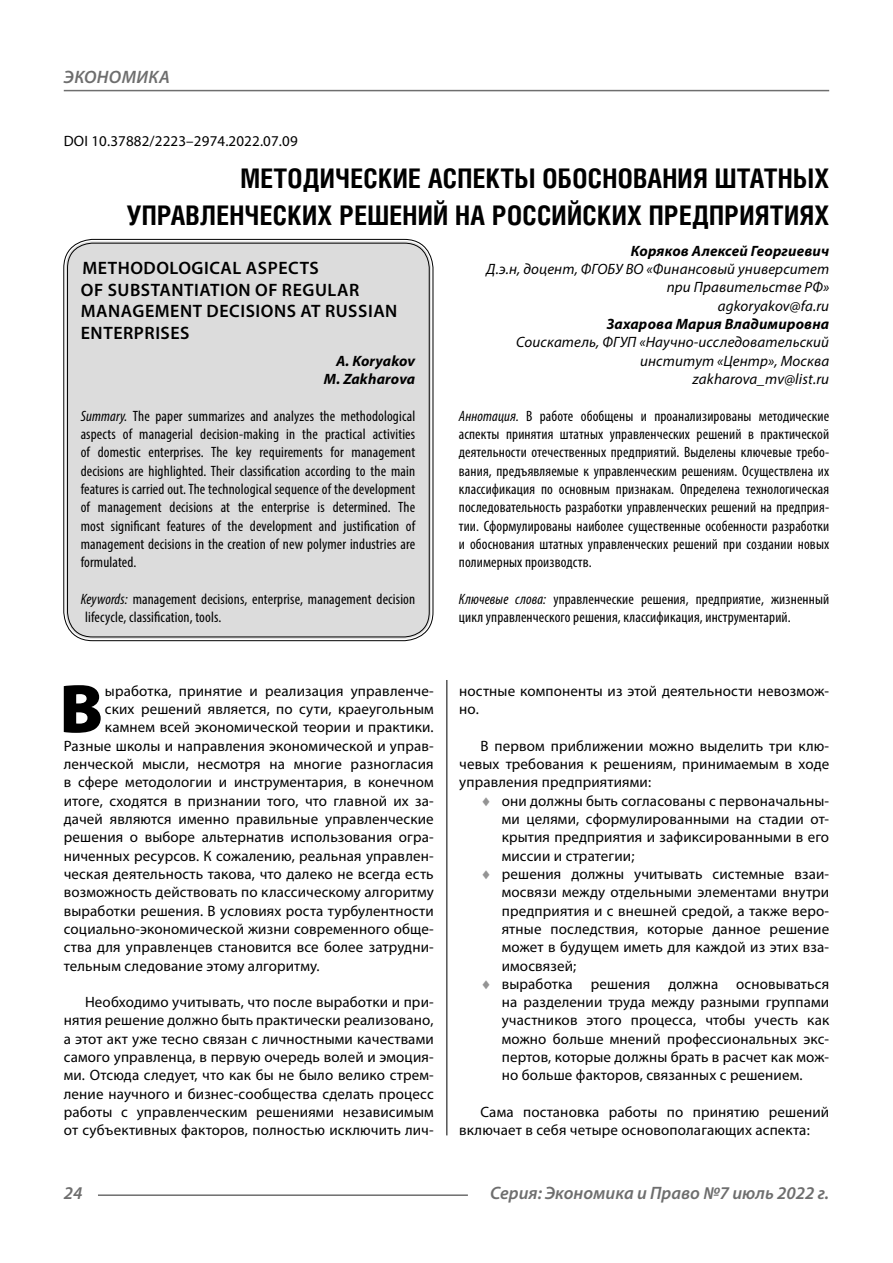
<style>
.page{position:relative;width:893px;height:1263px;background:#fff}
.page>*{position:absolute;margin:0;border:0;box-sizing:border-box;transform-origin:0 0}
.Bukvica{font:900 69.3px "Myriad Pro";color:#000}
.Header{font:700 27px/37.5px "Helios Cond C";letter-spacing:.01em;color:#000;text-align:right}
.Header-eng{font:600 18px/21.6px "Myriad Pro";letter-spacing:.03em;color:#000}
.t1{font:italic 600 18px "Myriad Pro";color:#6e6e6e}
.Normal{font:15px/18.3px "Myriad Pro";letter-spacing:.01em;color:#000;text-align:justify}
.Bukvica-2{font:15px "Myriad Pro";letter-spacing:.01em;color:#000}
.Annotation-rus{font:condensed 15px/18.3px "Myriad Pro";letter-spacing:.01em;color:#000;text-align:justify}
.Annotation-eng{font:condensed 15px/18.3px "Myriad Pro";letter-spacing:.01em;color:#000;text-align:justify}
.Author-doc{font:italic 15px/18.3px "Myriad Pro";letter-spacing:.01em;color:#000;text-align:right}
.Author{font:italic 700 15px "Myriad Pro";letter-spacing:.01em;color:#000}
.Author-email{font:italic 15px "Myriad Pro";letter-spacing:.01em;color:#000}
.DOI{font:15px "Myriad Pro";letter-spacing:.01em;color:#000}
.Author-eng{font:italic 700 15px "Myriad Pro";letter-spacing:.01em;color:#000}
.s1{font-style:italic}
.s2{color:#949494}
</style>
<div class="page">
<hr style="left:446px;top:672px;width:1px;height:463px;background:#000">
<div style="left:66px;top:241px;width:365px;height:398px;background:#dcdcdc;border-radius:27px"></div>
<hr style="left:98px;top:1194px;width:370px;height:2px;background:#6e6e6e">
<hr style="left:64px;top:90px;width:765px;height:1px;background:#6e6e6e">
<p class="t1" style="left:64px;top:66px;width:24px">Экономика</p>
<p class="DOI" style="left:64px;top:132px;width:235px">DOI 10.37882/2223–2974.2022.07.09</p>
<p class="Header" style="left:127px;top:159px;width:704px">МЕТОДИЧЕСКИЕ АСПЕКТЫ ОБОСНОВАНИЯ ШТАТНЫХ<br>УПРАВЛЕНЧЕСКИХ РЕШЕНИЙ НА РОССИЙСКИХ ПРЕДПРИЯТИЯХ</p>
<p class="Author" style="left:631px;top:241px;width:200px">Коряков Алексей Георгиевич</p>
<p class="Author-doc" style="left:486px;top:260px;width:344px">Д.э.н, доцент, ФГОБУ ВО «Финансовый университет при Правительстве РФ»</p>
<p class="Author-email" style="left:718px;top:296px;width:113px">agkoryakov@fa.ru</p>
<p class="Author" style="left:607px;top:314px;width:224px">Захарова Мария Владимировна</p>
<p class="Author-doc" style="left:516px;top:333px;width:315px">Соискатель, ФГУП «Научно-исследовательский институт «Центр», Москва</p>
<p class="Author-email" style="left:693px;top:370px;width:138px">zakharova_mv@list.ru</p>
<p class="Annotation-rus" style="left:459px;top:406px;width:372px"><span class="s1">Аннотация.</span> В работе обобщены и проанализированы методические аспекты принятия штатных управленческих решений в практической деятельности отечественных предприятий. Выделены ключевые требо&shy;вания, предъявляемые к управленческим решениям. Осуществлена их классификация по основным признакам. Определена технологическая последовательность разработки управленческих решений на предприя&shy;тии. Сформулированы наиболее существенные особенности разработки и обоснования штатных управленческих решений при создании новых полимерных производств.</p>
<p class="Annotation-rus" style="left:459px;top:590px;width:372px"><span class="s1">Ключевые слова:</span> управленческие решения, предприятие, жизненный цикл управленческого решения, классификация, инструментарий.</p>
<p class="Header-eng" style="left:81px;top:257px;width:318px">METHODOLOGICAL ASPECTS<br>OF SUBSTANTIATION OF REGULAR<br>MANAGEMENT DECISIONS AT RUSSIAN<br>ENTERPRISES</p>
<p class="Author-eng" style="left:336px;top:351px;width:81px">A. Koryakov</p>
<p class="Author-eng" style="left:324px;top:369px;width:93px">M. Zakharova</p>
<p class="Annotation-eng" style="left:81px;top:406px;width:336px"><span class="s1">Summary.</span> The paper summarizes and analyzes the methodological aspects of managerial decision-making in the practical activities of domestic enterprises. The key requirements for management decisions are highlighted. Their classification according to the main features is carried out. The technological sequence of the development of management decisions at the enterprise is determined. The most significant features of the development and justification of management decisions in the creation of new polymer industries are formulated.</p>
<p class="Annotation-eng" style="left:85px;top:590px;width:332px;text-indent:-4px"><span class="s1">Keywords:</span> management decisions, enterprise, management decision lifecycle, classification, tools.</p>
<p class="Bukvica" style="left:59px;top:663px;width:45px">В</p>
<p class="Bukvica-2" style="left:105px;top:681px;width:330px">ыработка, принятие и реализация управленче-</p>
<p class="Bukvica-2" style="left:105px;top:700px;width:330px">ских решений является, по сути, краеугольным</p>
<p class="Bukvica-2" style="left:105px;top:718px;width:329px">камнем всей экономической теории и практики.</p>
<p class="Bukvica-2" style="left:64px;top:736px;width:371px">Разные школы и направления экономической и управ-</p>
<p class="Bukvica-2" style="left:64px;top:755px;width:371px">ленческой мысли, несмотря на многие разногласия</p>
<p class="Bukvica-2" style="left:64px;top:773px;width:371px">в сфере методологии и инструментария, в конечном</p>
<p class="Bukvica-2" style="left:64px;top:791px;width:371px">итоге, сходятся в признании того, что главной их за-</p>
<p class="Bukvica-2" style="left:64px;top:810px;width:371px">дачей являются именно правильные управленческие</p>
<p class="Bukvica-2" style="left:64px;top:828px;width:371px">решения о выборе альтернатив использования огра-</p>
<p class="Bukvica-2" style="left:64px;top:846px;width:371px">ниченных ресурсов. К сожалению, реальная управлен-</p>
<p class="Bukvica-2" style="left:64px;top:864px;width:371px">ческая деятельность такова, что далеко не всегда есть</p>
<p class="Bukvica-2" style="left:64px;top:883px;width:371px">возможность действовать по классическому алгоритму</p>
<p class="Bukvica-2" style="left:64px;top:901px;width:371px">выработки решения. В условиях роста турбулентности</p>
<p class="Bukvica-2" style="left:64px;top:919px;width:371px">социально-экономической жизни современного обще-</p>
<p class="Bukvica-2" style="left:64px;top:938px;width:371px">ства для управленцев становится все более затрудни-</p>
<p class="Bukvica-2" style="left:64px;top:956px;width:256px">тельным следование этому алгоритму.</p>
<p class="Normal" style="left:64px;top:993px;width:371px;text-indent:21px">Необходимо учитывать, что после выработки и при&shy;нятия решение должно быть практически реализовано, а этот акт уже тесно связан с личностными качествами самого управленца, в первую очередь волей и эмоция&shy;ми. Отсюда следует, что как бы не было велико стрем&shy;ление научного и бизнес-сообщества сделать процесс работы с управленческим решениями независимым от субъективных факторов, полностью исключить лич-</p>
<p class="Normal" style="left:459px;top:681px;width:371px">ностные компоненты из этой деятельности невозмож&shy;но.</p>
<p class="Normal" style="left:459px;top:736px;width:371px;text-indent:21px">В первом приближении можно выделить три клю&shy;чевых требования к решениям, принимаемым в ходе управления предприятиями:</p>
<p class="Normal" style="left:502px;top:791px;width:329px;text-indent:-21px"><span class="s2">♦</span> они должны быть согласованы с первоначальны&shy;ми целями, сформулированными на стадии от&shy;крытия предприятия и зафиксированными в его миссии и стратегии;</p>
<p class="Normal" style="left:502px;top:864px;width:329px;text-indent:-21px"><span class="s2">♦</span> решения должны учитывать системные взаи&shy;мосвязи между отдельными элементами внутри предприятия и с внешней средой, а также веро&shy;ятные последствия, которые данное решение может в будущем иметь для каждой из этих вза&shy;имосвязей;</p>
<p class="Normal" style="left:502px;top:974px;width:329px;text-indent:-21px"><span class="s2">♦</span> выработка решения должна основываться на разделении труда между разными группами участников этого процесса, чтобы учесть как можно больше мнений профессиональных экс&shy;пертов, которые должны брать в расчет как мож&shy;но больше факторов, связанных с решением.</p>
<p class="Normal" style="left:459px;top:1103px;width:371px;text-indent:21px">Сама постановка работы по принятию решений включает в себя четыре основополагающих аспекта:</p>
<p class="t1" style="left:64px;top:1182px;width:20px">24</p>
<p class="t1" style="left:490px;top:1182px;width:341px">Серия: Экономика и Право №7 июль 2022 г.</p>
</div>
